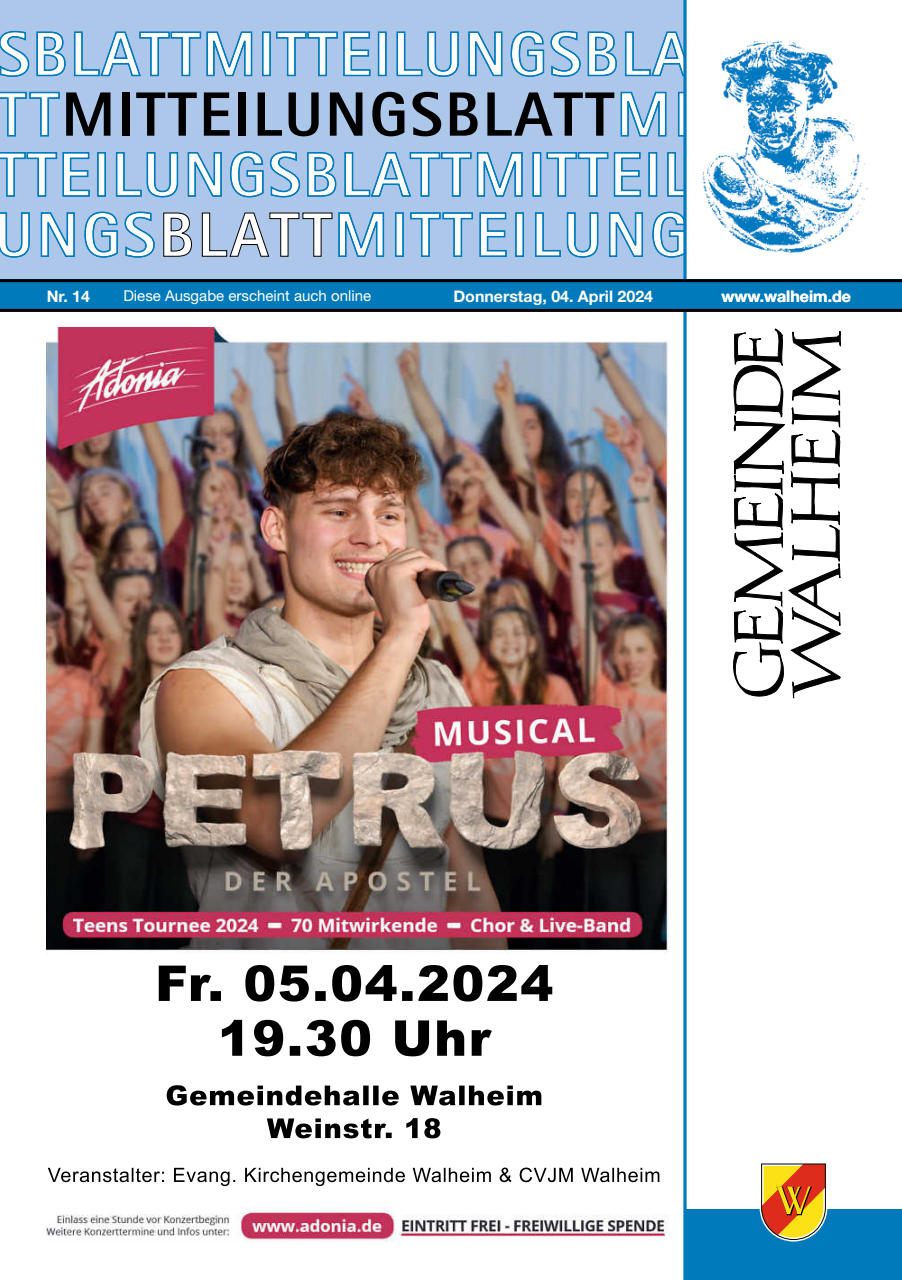
<style>
.page{position:relative;width:902px;height:1280px;background:#fff}
.page>*{position:absolute;margin:0;border:0;box-sizing:border-box;transform-origin:0 0}
.t1{font:700 15.9px "Helvetica Neue LT Pro";color:#fff}
.t2{font:700 15.9px "Helvetica Neue";color:#fff}
.t3{font:15px "Helvetica Neue LT Pro";color:#fff}
.s1{font-family:"Helvetica Neue LT Pro"}
</style>
<div class="page">
<div style="left:0;top:0;width:685px;height:280px;background:#acc7ea"></div>
<div style="left:685px;top:1210px;width:216px;height:70px;background:#007abb"></div>
<svg style="left:733px;top:328px;width:108px;height:371px"></svg>
<svg style="left:757px;top:1163px;width:72px;height:79px"></svg>
<svg style="left:0;top:30px;width:30px;height:47px"></svg>
<svg style="left:36px;top:31px;width:30px;height:46px"></svg>
<svg style="left:73px;top:31px;width:180px;height:46px"></svg>
<div style="left:263px;top:32px;width:7px;height:43px;background:#fff"></div>
<div style="left:262px;top:32px;width:9px;height:44px;border:2px solid #007abb"></div>
<div style="left:262px;top:32px;width:8px;height:44px;border:1px solid #007abb"></div>
<svg style="left:276px;top:31px;width:95px;height:46px"></svg>
<div style="left:378px;top:32px;width:8px;height:43px;background:#fff"></div>
<div style="left:378px;top:32px;width:8px;height:44px;border:1px solid #007abb"></div>
<svg style="left:396px;top:31px;width:63px;height:46px"></svg>
<svg style="left:468px;top:31px;width:35px;height:46px"></svg>
<svg style="left:510px;top:30px;width:71px;height:47px"></svg>
<svg style="left:587px;top:31px;width:30px;height:46px"></svg>
<svg style="left:625px;top:31px;width:58px;height:46px"></svg>
<svg style="left:0;top:91px;width:110px;height:46px"></svg>
<div style="left:122px;top:92px;width:7px;height:44px;background:#000"></div>
<svg style="left:136px;top:92px;width:61px;height:44px"></svg>
<svg style="left:204px;top:92px;width:26px;height:44px"></svg>
<div style="left:239px;top:92px;width:7px;height:44px;background:#000"></div>
<svg style="left:257px;top:92px;width:25px;height:44px"></svg>
<svg style="left:288px;top:92px;width:30px;height:44px"></svg>
<svg style="left:330px;top:92px;width:32px;height:44px"></svg>
<svg style="left:372px;top:92px;width:32px;height:44px"></svg>
<svg style="left:412px;top:92px;width:29px;height:44px"></svg>
<svg style="left:450px;top:92px;width:27px;height:44px"></svg>
<svg style="left:487px;top:91px;width:180px;height:46px"></svg>
<div style="left:678px;top:92px;width:8px;height:44px;background:#fff"></div>
<div style="left:678px;top:92px;width:8px;height:44px;border:1px solid #007abb"></div>
<svg style="left:0;top:152px;width:90px;height:45px"></svg>
<div style="left:98px;top:153px;width:7px;height:43px;background:#fff"></div>
<div style="left:97px;top:152px;width:9px;height:44px;border:1px solid #007abb"></div>
<svg style="left:115px;top:152px;width:64px;height:46px"></svg>
<svg style="left:187px;top:152px;width:35px;height:45px"></svg>
<svg style="left:230px;top:151px;width:107px;height:47px"></svg>
<svg style="left:344px;top:152px;width:179px;height:45px"></svg>
<div style="left:533px;top:153px;width:7px;height:43px;background:#fff"></div>
<div style="left:532px;top:152px;width:9px;height:45px;border:2px solid #007abb"></div>
<div style="left:533px;top:152px;width:8px;height:44px;border:1px solid #007abb"></div>
<svg style="left:546px;top:152px;width:95px;height:45px"></svg>
<div style="left:649px;top:153px;width:7px;height:43px;background:#fff"></div>
<div style="left:648px;top:152px;width:9px;height:45px;border:2px solid #007abb"></div>
<div style="left:648px;top:152px;width:8px;height:44px;border:1px solid #007abb"></div>
<svg style="left:667px;top:152px;width:16px;height:45px"></svg>
<svg style="left:0;top:212px;width:30px;height:46px"></svg>
<svg style="left:40px;top:212px;width:35px;height:45px"></svg>
<svg style="left:84px;top:211px;width:71px;height:47px"></svg>
<svg style="left:163px;top:212px;width:29px;height:45px"></svg>
<svg style="left:201px;top:212px;width:184px;height:45px"></svg>
<div style="left:395px;top:213px;width:8px;height:43px;background:#fff"></div>
<div style="left:395px;top:212px;width:9px;height:45px;border:2px solid #007abb"></div>
<div style="left:395px;top:213px;width:8px;height:44px;border:1px solid #007abb"></div>
<svg style="left:410px;top:212px;width:97px;height:45px"></svg>
<div style="left:516px;top:213px;width:7px;height:43px;background:#fff"></div>
<div style="left:515px;top:212px;width:9px;height:45px;border:2px solid #007abb"></div>
<div style="left:515px;top:213px;width:8px;height:44px;border:1px solid #007abb"></div>
<svg style="left:535px;top:212px;width:64px;height:46px"></svg>
<svg style="left:609px;top:212px;width:34px;height:45px"></svg>
<svg style="left:652px;top:211px;width:31px;height:47px"></svg>
<div style="left:0;top:280px;width:901px;height:29px;background:#007abb"></div>
<hr style="left:683px;top:0;width:3px;height:1280px;background:#007abb">
<hr style="left:0;top:279px;width:901px;height:3px;background:#000">
<hr style="left:0;top:309px;width:901px;height:3px;background:#000">
<img style="left:702px;top:40px;width:166px;height:214px">
<img style="left:47px;top:327px;width:622px;height:916px">
<p class="t1" style="left:47px;top:286px;width:45px">Nr. 14</p>
<p class="t3" style="left:123px;top:286px;width:249px">Diese Ausgabe erscheint auch online</p>
<p class="t1" style="left:453px;top:286px;width:201px">Donnerstag, 04. April 2024</p>
<p class="t2" style="left:721px;top:286px;width:131px"><span class="s1">www</span>.walheim.de</p>
</div>
